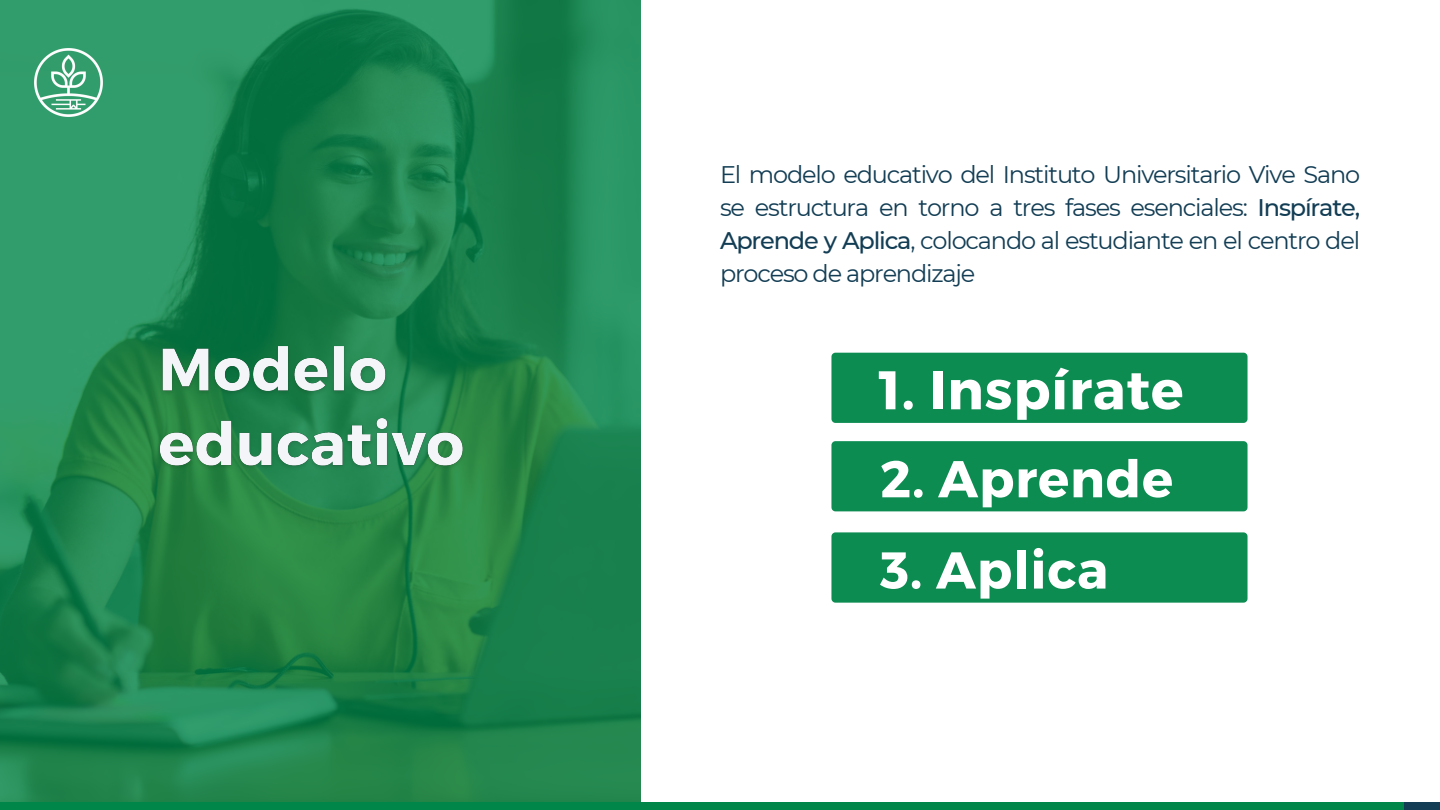
<style>
.page{position:relative;width:1440px;height:810px;background:#fff}
.page>*{position:absolute;margin:0;border:0;box-sizing:border-box;transform-origin:0 0}
.t1{font:700 54.2px "Montserrat";letter-spacing:.015em;color:#fff}
.t2{font:700 51.7px "Montserrat";letter-spacing:.015em;color:#fff}
.t3{font:24px/33px "Montserrat";letter-spacing:-.05em;color:#123d54;text-align:justify}
.s1{font-weight:500}
</style>
<div class="page">
<img style="left:0;top:0;width:640px;height:802px">
<div style="left:831px;top:353px;width:416px;height:70px;background:#0d8c52;border-radius:4px"></div>
<div style="left:831px;top:441px;width:416px;height:70px;background:#0d8c52;border-radius:4px"></div>
<div style="left:831px;top:532px;width:416px;height:71px;background:#0d8c52;border-radius:4px"></div>
<img style="left:153px;top:331px;width:318px;height:147px">
<img style="left:22px;top:36px;width:93px;height:90px">
<div style="left:0;top:802px;width:1405px;height:8px;background:#008649"></div>
<div style="left:1405px;top:802px;width:35px;height:8px;background:#123d54"></div>
<p class="t3" style="left:720px;top:158px;width:642px">El modelo educativo del Instituto Universitario Vive Sano se estructura en torno a tres fases esenciales: <span class="s1">Inspírate, Aprende y Aplica</span>, colocando al estudiante en el centro del proceso de aprendizaje</p>
<p class="t1" style="left:878px;top:355px;width:307px">1. Inspírate</p>
<p class="t2" style="left:880px;top:445px;width:295px">2. Aprende</p>
<h2 class="t2" style="left:880px;top:537px;width:230px">3. Aplica</h2>
</div>
